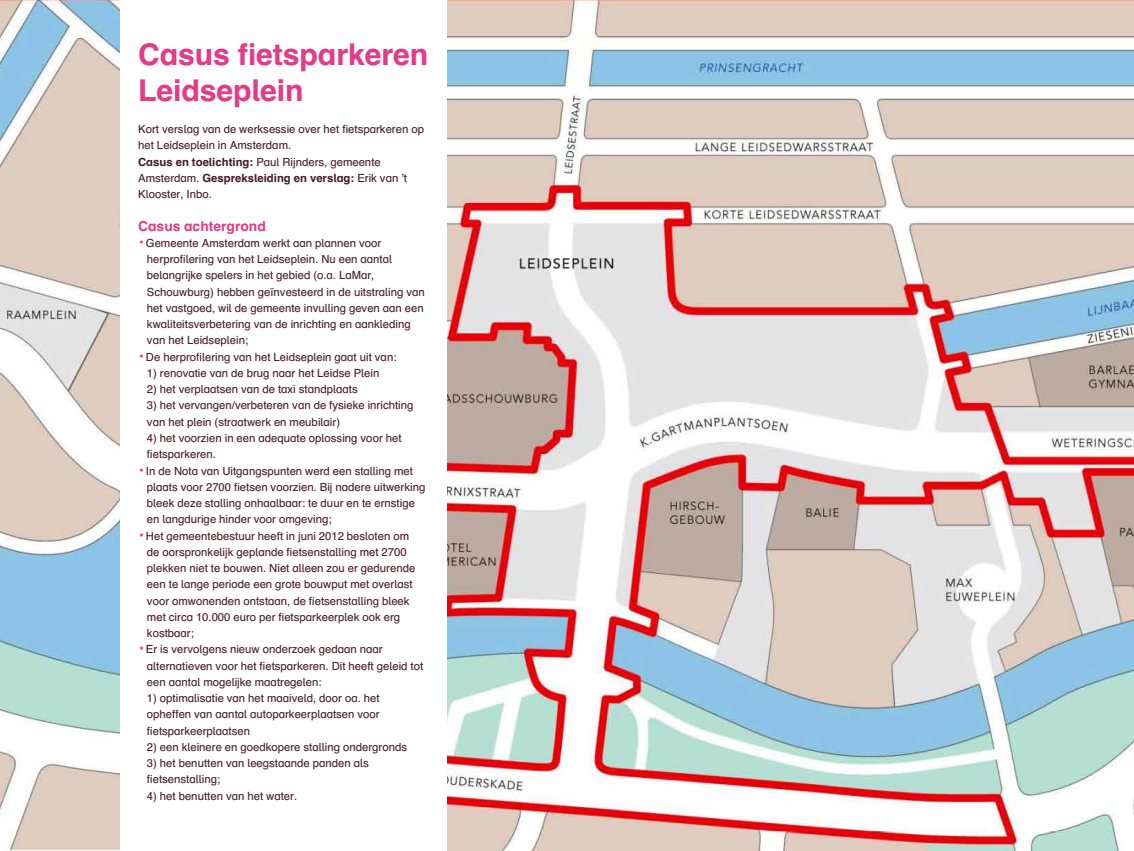
<style>
.page{position:relative;width:1134px;height:851px;background:#fff}
.page>*{position:absolute;margin:0;border:0;box-sizing:border-box;transform-origin:0 0}
.t1{font:700 30px/36px "Schulbuch Nord";letter-spacing:-.005em;color:#e33b88}
.t2{font:700 13.75px "Schulbuch Nord";color:#e33b88}
.t3{font:11.25px/16.2px "Schulbuch Nord";color:#481d29}
.s1{font-weight:700}
.s2{font-weight:700;font-size:13.75px;color:#e33b88}
</style>
<div class="page">
<img style="left:0;top:0;width:1134px;height:850px">
<div style="left:120px;top:0;width:326px;height:850px;background:#fff"></div>
<h1 class="t1" style="left:138px;top:36px;width:291px">Casus fietsparkeren<br>Leidseplein</h1>
<p class="t3" style="left:138px;top:121px;width:287px">Kort verslag van de werksessie over het fietsparkeren op het Leidseplein in Amsterdam.<br><span class="s1">Casus en toelichting:</span> Paul Rijnders, gemeente Amsterdam. <span class="s1">Gespreksleiding en verslag:</span> Erik van ’t Klooster, Inbo.</p>
<p class="t2" style="left:138px;top:217px;width:129px">Casus achtergrond</p>
<p class="t3" style="left:147px;top:234px;width:279px;text-indent:-9px"><span class="s2">•</span> Gemeente Amsterdam werkt aan plannen voor herprofilering van het Leidseplein. Nu een aantal belangrijke spelers in het gebied (o.a. LaMar, Schouwburg) hebben geïnvesteerd in de uitstraling van het vastgoed, wil de gemeente invulling geven aan een kwaliteitsverbetering van de inrichting en aankleding van het Leidseplein;</p>
<p class="t3" style="left:138px;top:348px;width:260px"><span class="s2">•</span> De herprofilering van het Leidseplein gaat uit van:</p>
<p class="t3" style="left:147px;top:364px;width:234px">1) renovatie van de brug naar het Leidse Plein</p>
<p class="t3" style="left:147px;top:381px;width:212px">2) het verplaatsen van de taxi standplaats</p>
<p class="t3" style="left:147px;top:397px;width:268px">3) het vervangen/verbeteren van de fysieke inrichting van het plein (straatwerk en meubilair)</p>
<p class="t3" style="left:147px;top:429px;width:256px">4) het voorzien in een adequate oplossing voor het fietsparkeren.</p>
<p class="t3" style="left:147px;top:462px;width:280px;text-indent:-9px"><span class="s2">•</span> In de Nota van Uitgangspunten werd een stalling met plaats voor 2700 fietsen voorzien. Bij nadere uitwerking bleek deze stalling onhaalbaar: te duur en te ernstige en langdurige hinder voor omgeving;</p>
<p class="t3" style="left:147px;top:527px;width:270px;text-indent:-9px"><span class="s2">•</span> Het gemeentebestuur heeft in juni 2012 besloten om de oorspronkelijk geplande fietsenstalling met 2700 plekken niet te bouwen. Niet alleen zou er gedurende een te lange periode een grote bouwput met overlast voor omwonenden ontstaan, de fietsenstalling bleek met circa 10.000 euro per fietsparkeerplek ook erg kostbaar;</p>
<p class="t3" style="left:147px;top:641px;width:278px;text-indent:-9px"><span class="s2">•</span> Er is vervolgens nieuw onderzoek gedaan naar alternatieven voor het fietsparkeren. Dit heeft geleid tot een aantal mogelijke maatregelen:</p>
<p class="t3" style="left:147px;top:689px;width:234px;text-align:justify">1) optimalisatie van het maaiveld, door oa. het opheffen van aantal autoparkeerplaatsen voor fietsparkeerplaatsen</p>
<p class="t3" style="left:147px;top:738px;width:262px">2) een kleinere en goedkopere stalling ondergronds</p>
<p class="t3" style="left:147px;top:754px;width:223px">3) het benutten van leegstaande panden als fietsenstalling;</p>
<p class="t3" style="left:147px;top:787px;width:152px">4) het benutten van het water.</p>
</div>
